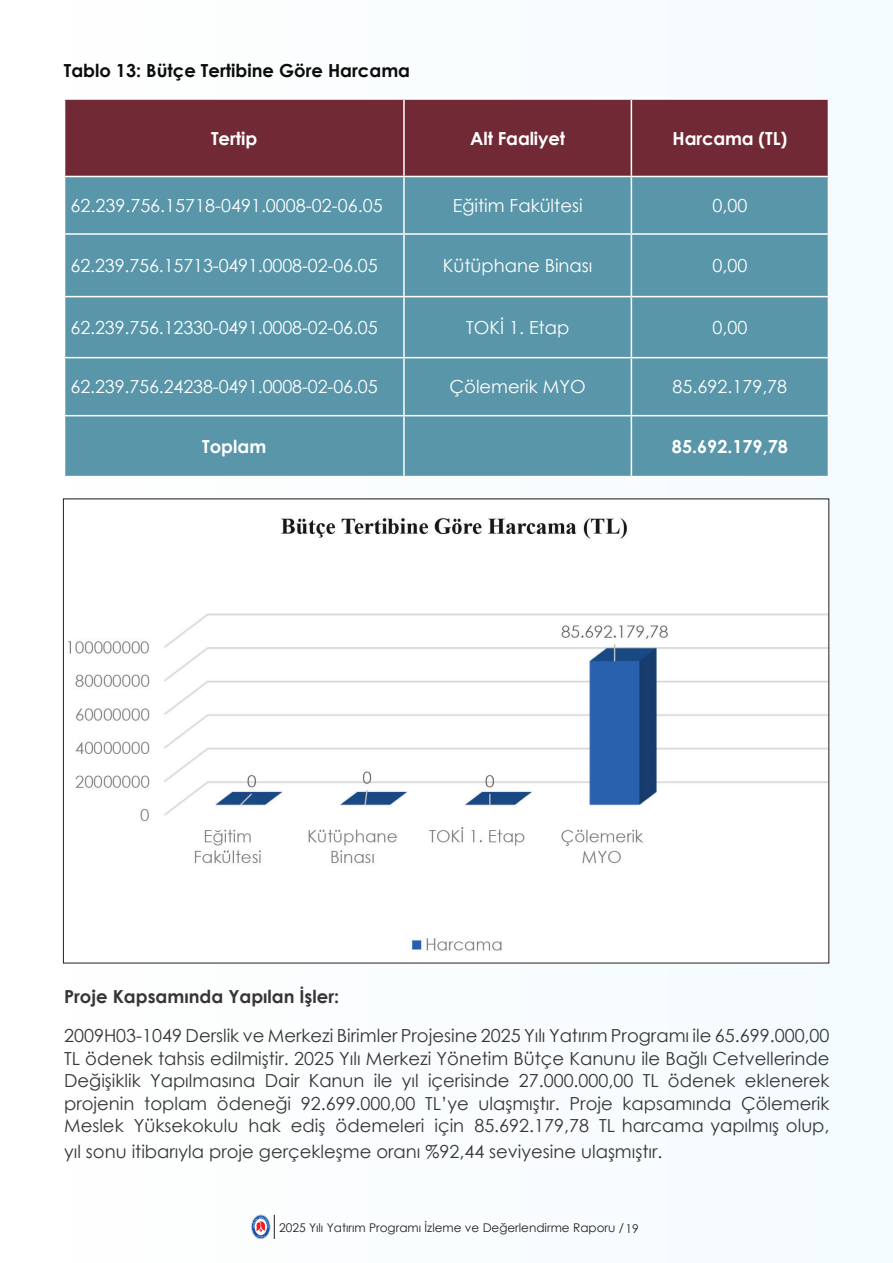
<style>
.page{position:relative;width:893px;height:1263px;background:#fbfdfe}
.page>*{position:absolute;margin:0;border:0;box-sizing:border-box;transform-origin:0 0}
.t1{font:18px/22.5px "Century Gothic";color:#373535;text-align:justify}
.t2{font:18px "Century Gothic";color:#fff}
.t3{font:700 18px "Century Gothic";color:#fff}
.t4{font:700 18px "Century Gothic";color:#0b0c0b}
.t5{font:700 18px "Century Gothic";color:#373535}
.t6{font:12px "Century Gothic";color:#231f20}
</style>
<div class="page">
<svg style="left:251px;top:1215px;width:24px;height:24px"></svg>
<div style="left:65px;top:100px;width:763px;height:76px;background:#712a35"></div>
<div style="left:65px;top:177px;width:763px;height:299px;background:#5996a9"></div>
<hr style="left:64px;top:177px;width:1px;height:56px;background:#fff">
<hr style="left:403px;top:177px;width:2px;height:56px;background:#fff">
<hr style="left:631px;top:177px;width:1px;height:56px;background:#fff">
<hr style="left:828px;top:177px;width:1px;height:56px;background:#fff">
<hr style="left:64px;top:233px;width:340px;height:2px;background:#fff">
<hr style="left:64px;top:235px;width:1px;height:61px;background:#fff">
<hr style="left:404px;top:233px;width:227px;height:2px;background:#fff">
<hr style="left:403px;top:235px;width:2px;height:61px;background:#fff">
<hr style="left:631px;top:233px;width:198px;height:2px;background:#fff">
<hr style="left:631px;top:235px;width:1px;height:61px;background:#fff">
<hr style="left:828px;top:235px;width:1px;height:61px;background:#fff">
<hr style="left:64px;top:296px;width:340px;height:1px;background:#fff">
<hr style="left:64px;top:297px;width:1px;height:60px;background:#fff">
<hr style="left:404px;top:296px;width:227px;height:1px;background:#fff">
<hr style="left:403px;top:297px;width:2px;height:60px;background:#fff">
<hr style="left:631px;top:296px;width:198px;height:1px;background:#fff">
<hr style="left:631px;top:297px;width:1px;height:60px;background:#fff">
<hr style="left:828px;top:297px;width:1px;height:60px;background:#fff">
<hr style="left:64px;top:357px;width:340px;height:1px;background:#fff">
<hr style="left:64px;top:358px;width:1px;height:57px;background:#fff">
<hr style="left:404px;top:357px;width:227px;height:1px;background:#fff">
<hr style="left:403px;top:358px;width:2px;height:57px;background:#fff">
<hr style="left:631px;top:357px;width:198px;height:1px;background:#fff">
<hr style="left:631px;top:358px;width:1px;height:57px;background:#fff">
<hr style="left:828px;top:358px;width:1px;height:57px;background:#fff">
<hr style="left:64px;top:415px;width:340px;height:1px;background:#fff">
<hr style="left:64px;top:416px;width:1px;height:60px;background:#fff">
<hr style="left:404px;top:415px;width:227px;height:1px;background:#fff">
<hr style="left:403px;top:416px;width:2px;height:60px;background:#fff">
<hr style="left:631px;top:415px;width:198px;height:1px;background:#fff">
<hr style="left:631px;top:416px;width:1px;height:60px;background:#fff">
<hr style="left:828px;top:416px;width:1px;height:60px;background:#fff">
<hr style="left:64px;top:476px;width:340px;height:1px;background:#fff">
<hr style="left:404px;top:476px;width:227px;height:1px;background:#fff">
<hr style="left:631px;top:476px;width:198px;height:1px;background:#fff">
<hr style="left:64px;top:98px;width:340px;height:2px;background:#fff">
<hr style="left:64px;top:100px;width:1px;height:76px;background:#fff">
<hr style="left:64px;top:176px;width:340px;height:1px;background:#fff">
<hr style="left:404px;top:98px;width:227px;height:2px;background:#fff">
<hr style="left:403px;top:100px;width:2px;height:76px;background:#fff">
<hr style="left:404px;top:176px;width:227px;height:1px;background:#fff">
<hr style="left:631px;top:98px;width:198px;height:2px;background:#fff">
<hr style="left:631px;top:100px;width:1px;height:76px;background:#fff">
<hr style="left:828px;top:100px;width:1px;height:76px;background:#fff">
<hr style="left:631px;top:176px;width:198px;height:1px;background:#fff">
<img style="left:68px;top:518px;width:759px;height:433px">
<p class="t4" style="left:64px;top:57px;width:348px">Tablo 13: Bütçe Tertibine Göre Harcama</p>
<p class="t3" style="left:211px;top:124px;width:48px">Tertip</p>
<p class="t3" style="left:470px;top:124px;width:96px">Alt Faaliyet</p>
<p class="t3" style="left:673px;top:124px;width:116px">Harcama (TL)</p>
<p class="t2" style="left:71px;top:193px;width:314px">62.239.756.15718-0491.0008-02-06.05</p>
<p class="t2" style="left:453px;top:193px;width:131px">Eğitim Fakültesi</p>
<p class="t2" style="left:712px;top:193px;width:36px">0,00</p>
<p class="t2" style="left:71px;top:253px;width:309px">62.239.756.15713-0491.0008-02-06.05</p>
<p class="t2" style="left:443px;top:253px;width:151px">Kütüphane Binası</p>
<p class="t2" style="left:712px;top:253px;width:36px">0,00</p>
<p class="t2" style="left:71px;top:315px;width:309px">62.239.756.12330-0491.0008-02-06.05</p>
<p class="t2" style="left:466px;top:315px;width:105px">TOKİ 1. Etap</p>
<p class="t2" style="left:712px;top:315px;width:36px">0,00</p>
<p class="t2" style="left:71px;top:374px;width:309px">62.239.756.24238-0491.0008-02-06.05</p>
<p class="t2" style="left:450px;top:374px;width:138px">Çölemerik MYO</p>
<p class="t2" style="left:673px;top:374px;width:116px">85.692.179,78</p>
<p class="t3" style="left:202px;top:433px;width:66px">Toplam</p>
<p class="t3" style="left:672px;top:433px;width:117px">85.692.179,78</p>
<p class="t5" style="left:64px;top:982px;width:277px">Proje Kapsamında Yapılan İşler:</p>
<p class="t1" style="left:64px;top:1024px;width:767px">2009H03-1049 Derslik ve Merkezi Birimler Projesine 2025 Yılı Yatırım Programı ile 65.699.000,00<br>TL ödenek tahsis edilmiştir. 2025 Yılı Merkezi Yönetim Bütçe Kanunu ile Bağlı Cetvellerinde Değişiklik Yapılmasına Dair Kanun ile yıl içerisinde 27.000.000,00 TL ödenek eklenerek projenin toplam ödeneği 92.699.000,00 TL’ye ulaşmıştır. Proje kapsamında Çölemerik Meslek Yüksekokulu hak ediş ödemeleri için 85.692.179,78 TL harcama yapılmış olup,</p>
<p class="t1" style="left:64px;top:1140px;width:600px">yıl sonu itibarıyla proje gerçekleşme oranı %92,44 seviyesine ulaşmıştır.</p>
<p class="t6" style="left:279px;top:1219px;width:361px">2025 Yılı Yatırım Programı İzleme ve Değerlendirme Raporu / 19</p>
</div>
